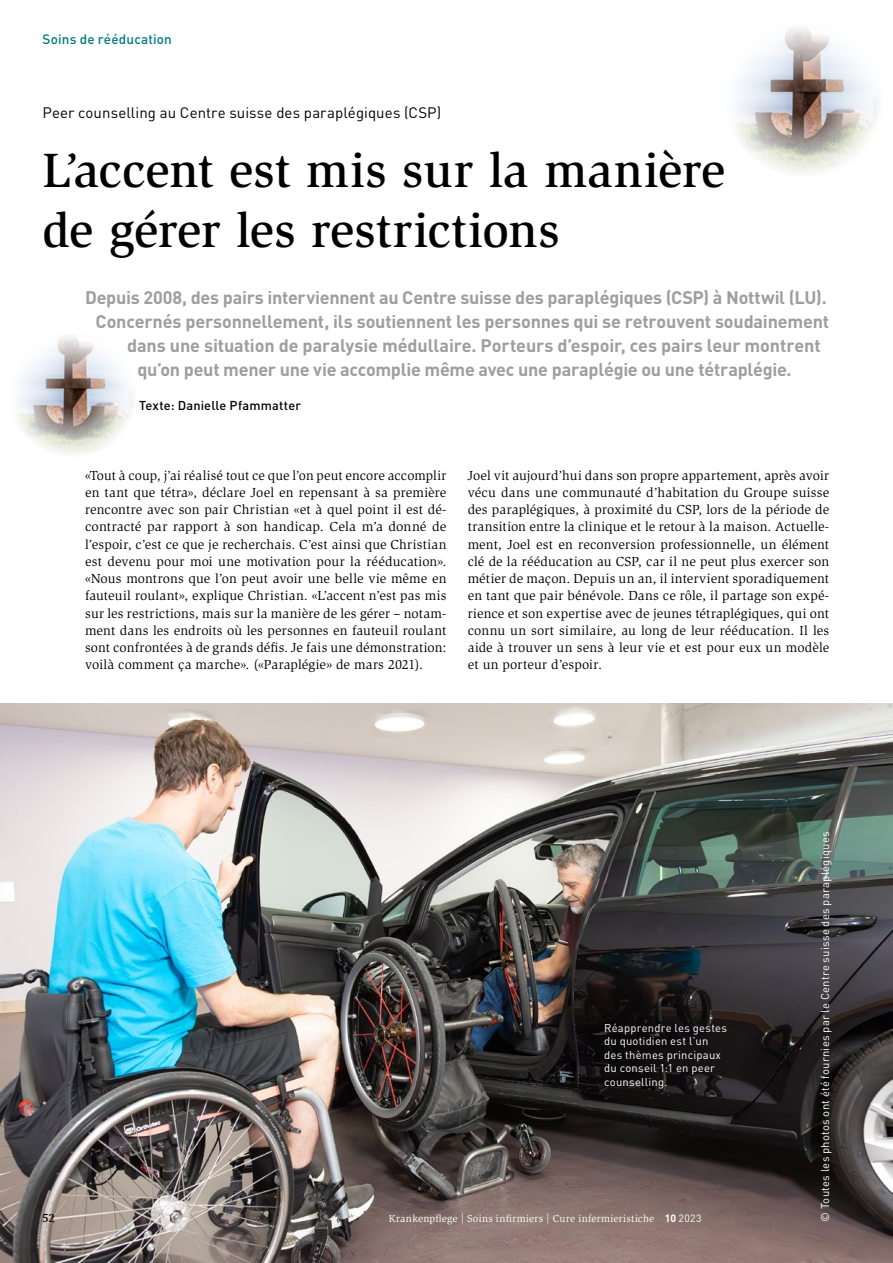
<style>
.page{position:relative;width:893px;height:1263px;background:#fff}
.page>*{position:absolute;margin:0;border:0;box-sizing:border-box;transform-origin:0 0}
.t1{font:500 49.5px/60px "Slimbach Std";letter-spacing:.005em;color:#000}
.t2{font:700 18px "DIN Pro";letter-spacing:-.01em;color:#9d9e9e}
.t3{font:15px "DIN Pro";letter-spacing:.005em;color:#000}
.t4{font:13.5px/17.2px "Slimbach Std";letter-spacing:.015em;color:#000;text-align:justify}
.t5{font:500 13.5px "DIN Pro";letter-spacing:.01em;color:#007b81}
.t6{font:500 12.75px "DIN Pro";letter-spacing:.015em;color:#000}
.t7{font:700 12px "Esta Pro";color:#000}
.t8{font:11.25px/13.5px "DIN Pro";letter-spacing:.02em;color:#fff}
.t9{font:10.5px "Slimbach Std";letter-spacing:.025em;color:#fff}
.s1{font-family:"DIN Pro";font-weight:700}
.s2{font-family:"DIN Pro"}
</style>
<div class="page">
<img style="left:0;top:704px;width:893px;height:559px">
<img style="left:735px;top:27px;width:143px;height:147px">
<img style="left:17px;top:336px;width:116px;height:119px">
<p class="t5" style="left:43px;top:30px;width:131px">Soins de rééducation</p>
<p class="t3" style="left:43px;top:103px;width:400px">Peer counselling au Centre suisse des paraplégiques (CSP)</p>
<h1 class="t1" style="left:43px;top:140px;width:684px">L’accent est mis sur la manière de gérer les restrictions</h1>
<h2 class="t2" style="left:85px;top:285px;width:743px">Depuis 2008, des pairs interviennent au Centre suisse des paraplégiques (CSP) à Nottwil (LU).</h2>
<h2 class="t2" style="left:96px;top:309px;width:735px">Concernés personnellement, ils soutiennent les personnes qui se retrouvent soudainement</h2>
<h2 class="t2" style="left:127px;top:333px;width:695px">dans une situation de paralysie médullaire. Porteurs d’espoir, ces pairs leur montrent</h2>
<h2 class="t2" style="left:138px;top:357px;width:656px">qu’on peut mener une vie accomplie même avec une paraplégie ou une tétraplégie.</h2>
<p class="t6" style="left:139px;top:397px;width:163px">Texte: Danielle Pfammatter</p>
<p class="t4" style="left:85px;top:467px;width:363px">«Tout à coup, j’ai réalisé tout ce que l’on peut encore accomplir en tant que tétra», déclare Joel en repensant à sa première rencontre avec son pair Christian «et à quel point il est dé&shy;contracté par rapport à son handicap. Cela m’a donné de l’espoir, c’est ce que je recherchais. C’est ainsi que Christian est devenu pour moi une motivation pour la rééducation». «Nous montrons que l’on peut avoir une belle vie même en fauteuil roulant», explique Christian. «L’accent n’est pas mis sur les restrictions, mais sur la manière de les gérer – notam&shy;ment dans les endroits où les personnes en fauteuil roulant sont confrontées à de grands défis. Je fais une démonstration: voilà comment ça marche». («Paraplégie» de mars 2021).</p>
<p class="t4" style="left:468px;top:467px;width:363px">Joel vit aujourd’hui dans son propre appartement, après avoir vécu dans une communauté d’habitation du Groupe suisse des paraplégiques, à proximité du CSP, lors de la période de transition entre la clinique et le retour à la maison. Actuelle&shy;ment, Joel est en reconversion professionnelle, un élément clé de la rééducation au CSP, car il ne peut plus exercer son métier de maçon. Depuis un an, il intervient sporadiquement en tant que pair bénévole. Dans ce rôle, il partage son expé&shy;rience et son expertise avec de jeunes tétraplégiques, qui ont connu un sort similaire, au long de leur rééducation. Il les aide à trouver un sens à leur vie et est pour eux un modèle et un porteur d’espoir.</p>
<p class="t8" style="left:604px;top:1020px;width:124px">Réapprendre les gestes du quotidien est l’un des thèmes principaux du conseil 1:1 en peer counselling.</p>
<p class="t7" style="left:43px;top:1209px;width:14px">52</p>
<p class="t9" style="left:389px;top:1212px;width:314px">Krankenpflege | Soins infirmiers | Cure infermieristiche <span class="s1">10</span> <span class="s2">2023</span></p>
<p class="t8" style="left:818px;top:1222px;width:392px;rotate:-90deg">© Toutes les photos ont été fournies par le Centre suisse des paraplégiques</p>
</div>
